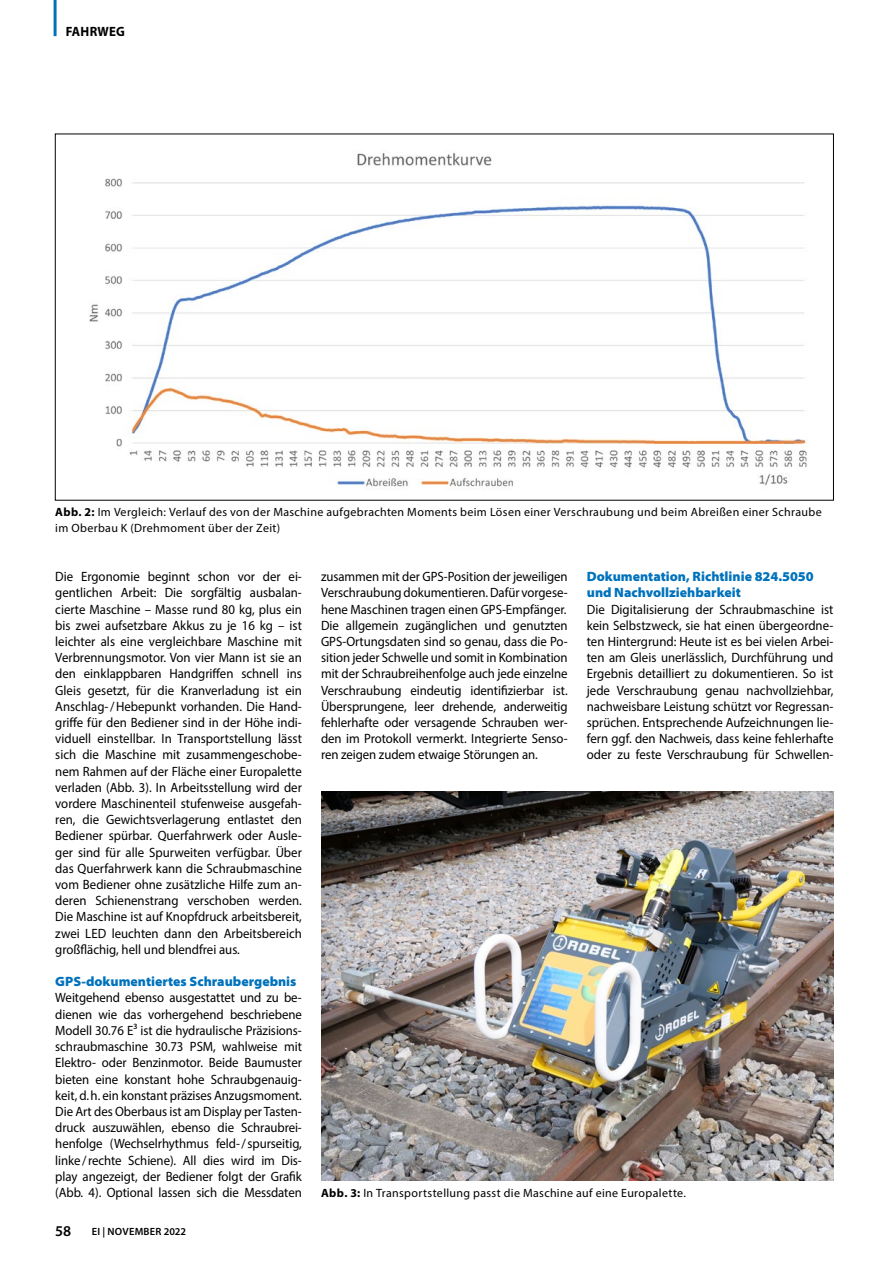
<style>
.page{position:relative;width:893px;height:1263px;background:#fff}
.page>*{position:absolute;margin:0;border:0;box-sizing:border-box;transform-origin:0 0}
.t1{font:600 15px "Myriad Pro";color:#000}
.t2{font:13.5px/16.2px "Myriad Pro";letter-spacing:-.005em;color:#000;text-align:justify;scale:.95 1}
.t3{font:900 semi-expanded 13.5px/16.2px "Myriad Pro";color:#0072bc;scale:.95 1}
.t4{font:700 13.5px "Myriad Pro";letter-spacing:.02em;color:#000;scale:.95 1}
.t5{font:12px/15.8px "Myriad Pro";letter-spacing:.03em;color:#000}
.t6{font:600 10.5px "Myriad Pro";letter-spacing:.02em;color:#000}
.s1{font-weight:700}
</style>
<div class="page">
<hr style="left:54px;top:0;width:3px;height:36px;background:#0072bc">
<img style="left:89px;top:153px;width:718px;height:334px">
<img style="left:321px;top:792px;width:512px;height:389px">
<p class="t4" style="left:66px;top:23px;width:64px">FAHRWEG</p>
<p class="t5" style="left:55px;top:504px;width:768px"><span class="s1">ABB. 2:</span> Im Vergleich: Verlauf des von der Maschine aufgebrachten Moments beim Lösen einer Verschraubung und beim Abreißen einer Schraube im Oberbau K (Drehmoment über der Zeit)</p>
<p class="t3" style="left:587px;top:569px;width:240px">Dokumentation, Richtlinie 824.5050 und Nachvollziehbarkeit</p>
<p class="t2" style="left:587px;top:601px;width:261px">Die Digitalisierung der Schraubmaschine ist kein Selbstzweck, sie hat einen übergeordne&shy;ten Hintergrund: Heute ist es bei vielen Arbei&shy;ten am Gleis unerlässlich, Durchführung und Ergebnis detailliert zu dokumentieren. So ist jede Verschraubung genau nachvollziehbar, nachweisbare Leistung schützt vor Regressan&shy;sprüchen. Entsprechende Aufzeichnungen lie&shy;fern ggf. den Nachweis, dass keine fehlerhafte oder zu feste Verschraubung für Schwellen-</p>
<p class="t2" style="left:55px;top:568px;width:261px">Die Ergonomie beginnt schon vor der ei&shy;gentlichen Arbeit: Die sorgfältig ausbalan&shy;cierte Maschine – Masse rund 80 kg, plus ein bis zwei aufsetzbare Akkus zu je 16 kg – ist leichter als eine vergleichbare Maschine mit Verbrennungsmotor. Von vier Mann ist sie an den einklappbaren Handgriffen schnell ins Gleis gesetzt, für die Kranverladung ist ein Anschlag-/Hebepunkt vorhanden. Die Hand&shy;griffe für den Bediener sind in der Höhe indi&shy;viduell einstellbar. In Transportstellung lässt sich die Maschine mit zusammengeschobe&shy;nem Rahmen auf der Fläche einer Europalette verladen (Abb. 3). In Arbeitsstellung wird der vordere Maschinenteil stufenweise ausgefah&shy;ren, die Gewichtsverlagerung entlastet den Bediener spürbar. Querfahrwerk oder Ausle&shy;ger sind für alle Spurweiten verfügbar. Über das Querfahrwerk kann die Schraubmaschine vom Bediener ohne zusätzliche Hilfe zum an&shy;deren Schienenstrang verschoben werden.<br>Die Maschine ist auf Knopfdruck arbeitsbereit, zwei LED leuchten dann den Arbeitsbereich großflächig, hell und blendfrei aus.</p>
<p class="t3" style="left:55px;top:974px;width:255px">GPS-dokumentiertes Schraubergebnis</p>
<p class="t2" style="left:55px;top:990px;width:261px">Weitgehend ebenso ausgestattet und zu be&shy;dienen wie das vorhergehend beschriebene Modell 30.76 E³ ist die hydraulische Präzisions&shy;schraubmaschine 30.73 PSM, wahlweise mit Elektro- oder Benzinmotor. Beide Baumuster bieten eine konstant hohe Schraubgenauig&shy;keit, d.h. ein konstant präzises Anzugsmoment.<br>Die Art des Oberbaus ist am Display per Tasten&shy;druck auszuwählen, ebenso die Schraubrei&shy;henfolge (Wechselrhythmus feld-/spurseitig, linke/rechte Schiene). All dies wird im Dis&shy;play angezeigt, der Bediener folgt der Grafik (Abb. 4). Optional lassen sich die Messdaten</p>
<p class="t2" style="left:321px;top:568px;width:261px">zusammen mit der GPS-Position der jeweiligen Verschraubung dokumentieren. Dafür vorgese&shy;hene Maschinen tragen einen GPS-Empfänger.<br>Die allgemein zugänglichen und genutzten GPS-Ortungsdaten sind so genau, dass die Po&shy;sition jeder Schwelle und somit in Kombination mit der Schraubreihenfolge auch jede einzelne Verschraubung eindeutig identifizierbar ist.<br>Übersprungene, leer drehende, anderweitig fehlerhafte oder versagende Schrauben wer&shy;den im Protokoll vermerkt. Integrierte Senso&shy;ren zeigen zudem etwaige Störungen an.</p>
<p class="t5" style="left:321px;top:1185px;width:366px"><span class="s1">ABB. 3:</span> In Transportstellung passt die Maschine auf eine Europalette.</p>
<p class="t1" style="left:55px;top:1221px;width:18px">58</p>
<p class="t6" style="left:92px;top:1225px;width:96px">EI | NOVEMBER 2022</p>
</div>
